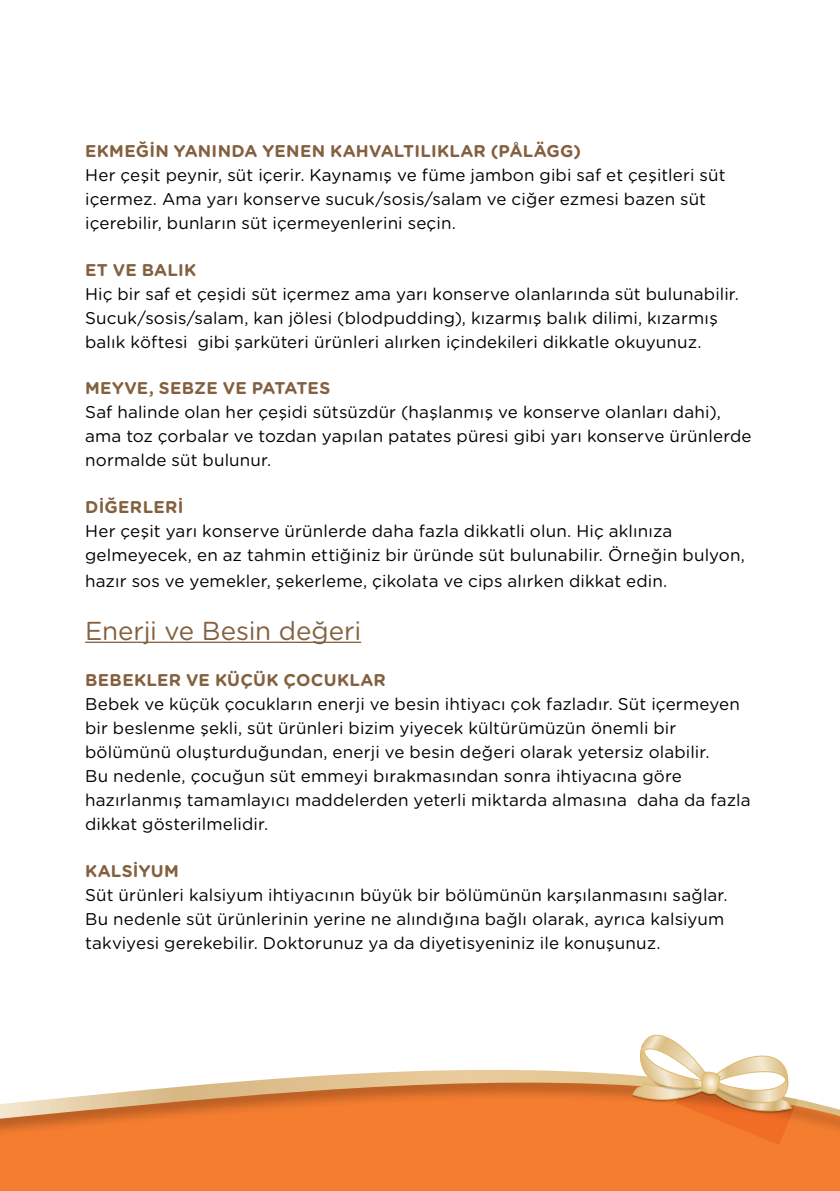
<style>
.page{position:relative;width:840px;height:1191px;background:#fff}
.page>*{position:absolute;margin:0;border:0;box-sizing:border-box;transform-origin:0 0}
.t1{font:26px "Gotham Rounded";letter-spacing:-.005em;color:#83603f}
.t2{font:17px/24px "Gotham Rounded";letter-spacing:.01em;color:#000}
.t3{font:700 17px "Gotham Rounded";letter-spacing:.015em;color:#83603f}
</style>
<div class="page">
<div style="left:0;top:1166px;width:839px;height:25px;background:#f47d30"></div>
<div style="left:0;top:1029px;width:839px;height:137px;background:#f47d30"></div>
<svg style="left:0;top:1029px;width:839px;height:103px"></svg>
<img style="left:598px;top:1029px;width:228px;height:159px">
<img style="left:771px;top:1046px;width:30px;height:99px">
<img style="left:592px;top:1029px;width:179px;height:140px">
<svg style="left:631px;top:1031px;width:162px;height:88px;background:#eecdab"></svg>
<hr style="left:85px;top:641px;width:276px;height:2px;background:#83603f">
<p class="t3" style="left:85px;top:138px;width:497px">EKMEĞİN YANINDA YENEN KAHVALTILIKLAR (PÅLÄGG)</p>
<p class="t2" style="left:85px;top:162px;width:641px">Her çeşit peynir, süt içerir. Kaynamış ve füme jambon gibi saf et çeşitleri süt içermez. Ama yarı konserve sucuk/sosis/salam ve ciğer ezmesi bazen süt içerebilir, bunların süt içermeyenlerini seçin.</p>
<p class="t3" style="left:85px;top:257px;width:112px">ET VE BALIK</p>
<p class="t2" style="left:85px;top:281px;width:655px">Hiç bir saf et çeşidi süt içermez ama yarı konserve olanlarında süt bulunabilir.<br>Sucuk/sosis/salam, kan jölesi (blodpudding), kızarmış balık dilimi, kızarmış balık köftesi gibi şarküteri ürünleri alırken içindekileri dikkatle okuyunuz.</p>
<p class="t3" style="left:85px;top:376px;width:246px">MEYVE, SEBZE VE PATATES</p>
<p class="t2" style="left:85px;top:399px;width:667px">Saf halinde olan her çeşidi sütsüzdür (haşlanmış ve konserve olanları dahi), ama toz çorbalar ve tozdan yapılan patates püresi gibi yarı konserve ürünlerde normalde süt bulunur.</p>
<p class="t3" style="left:85px;top:494px;width:100px">DİĞERLERİ</p>
<p class="t2" style="left:85px;top:518px;width:661px">Her çeşit yarı konserve ürünlerde daha fazla dikkatli olun. Hiç aklınıza gelmeyecek, en az tahmin ettiğiniz bir üründe süt bulunabilir. Örneğin bulyon,</p>
<p class="t2" style="left:85px;top:568px;width:583px">hazır sos ve yemekler, şekerleme, çikolata ve cips alırken dikkat edin.</p>
<h1 class="t1" style="left:85px;top:612px;width:277px">Enerji ve Besin değeri</h1>
<p class="t3" style="left:85px;top:668px;width:302px">BEBEKLER VE KÜÇÜK ÇOCUKLAR</p>
<p class="t2" style="left:85px;top:691px;width:666px">Bebek ve küçük çocukların enerji ve besin ihtiyacı çok fazladır. Süt içermeyen bir beslenme şekli, süt ürünleri bizim yiyecek kültürümüzün önemli bir bölümünü oluşturduğundan, enerji ve besin değeri olarak yetersiz olabilir.<br>Bu nedenle, çocuğun süt emmeyi bırakmasından sonra ihtiyacına göre hazırlanmış tamamlayıcı maddelerden yeterli miktarda almasına daha da fazla dikkat gösterilmelidir.</p>
<p class="t3" style="left:85px;top:858px;width:95px">KALSİYUM</p>
<p class="t2" style="left:85px;top:882px;width:643px">Süt ürünleri kalsiyum ihtiyacının büyük bir bölümünün karşılanmasını sağlar.<br>Bu nedenle süt ürünlerinin yerine ne alındığına bağlı olarak, ayrıca kalsiyum takviyesi gerekebilir. Doktorunuz ya da diyetisyeniniz ile konuşunuz.</p>
</div>
